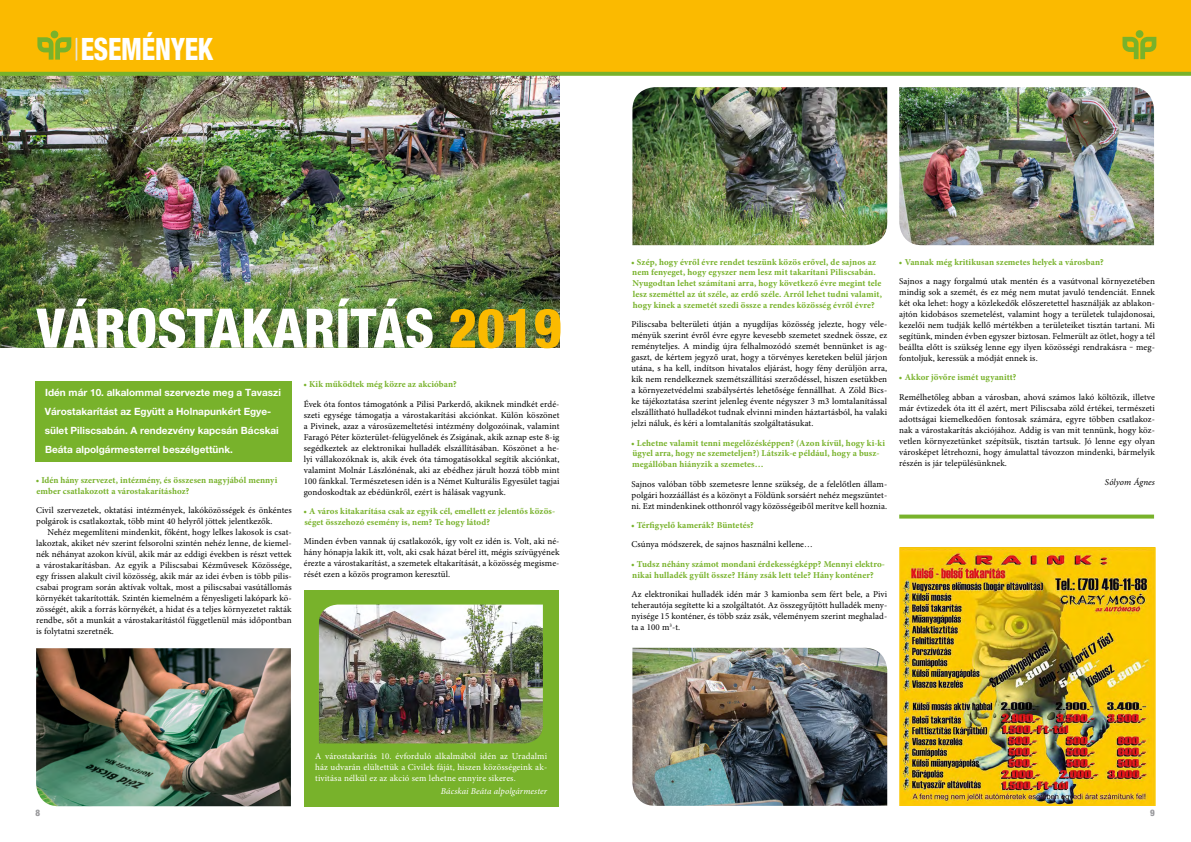
<style>
.page{position:relative;width:1191px;height:842px;background:#fff}
.page>*{position:absolute;margin:0;border:0;box-sizing:border-box;transform-origin:0 0}
.t1{font:800 condensed 54.6px "Helvetica Neue LT Pro";color:#fff}
.t2{font:800 condensed 30.9px "Helvetica Neue LT Pro";letter-spacing:-.01em;color:#fff;scale:.87 1}
.t3{font:700 10px/18.7px "Helvetica Neue LT Pro";color:#fff}
.t4{font:9px/11px "Minion Pro";letter-spacing:.01em;color:#000;text-align:justify}
.t5{font:700 9px/10.8px "Minion Pro";letter-spacing:.01em;color:#78b22b}
.t6{font:9px/11px "Minion Pro";letter-spacing:.015em;color:#fff;text-align:justify}
.t7{font:italic 9px "Minion Pro";letter-spacing:.005em;color:#fff}
.t8{font:italic 9px "Minion Pro";letter-spacing:.005em;color:#000}
.t9{font:800 condensed 9px "Helvetica Neue LT Pro";color:#98989b}
.s1{color:#fbba00}
</style>
<div class="page">
<img style="left:0;top:76px;width:559px;height:271px">
<div style="left:0;top:0;width:1191px;height:72px;background:#fbba00"></div>
<div style="left:1135px;top:30px;width:8px;height:8px;background:#78b22b;border-radius:50%"></div>
<svg style="left:1122px;top:37px;width:34px;height:22px"></svg>
<div style="left:51px;top:31px;width:7px;height:7px;background:#78b22b;border-radius:50%"></div>
<svg style="left:0;top:72px;width:1191px;height:4px;background:#7bb232"></svg>
<svg style="left:37px;top:37px;width:40px;height:24px"></svg>
<div style="left:36px;top:381px;width:256px;height:80px;background:#78b22b"></div>
<img style="left:902px;top:550px;width:250px;height:253px">
<div style="left:899px;top:547px;width:256px;height:259px;border:2px solid #fcc908"></div>
<img style="left:36px;top:648px;width:255px;height:158px">
<div style="left:304px;top:590px;width:254px;height:216px;background:#78b22b"></div>
<img style="left:319px;top:604px;width:224px;height:139px">
<img style="left:632px;top:87px;width:255px;height:158px">
<img style="left:899px;top:87px;width:255px;height:158px">
<img style="left:632px;top:648px;width:255px;height:158px">
<svg style="left:899px;top:515px;width:255px;height:4px"></svg>
<h2 class="t2" style="left:81px;top:30px;width:154px">ESEMÉNYEK</h2>
<h1 class="t1" style="left:36px;top:294px;width:527px">VÁROSTAKARÍTÁS <span class="s1">2019</span></h1>
<p class="t5" style="left:303px;top:379px;width:155px">• Kik működtek még közre az akcióban?</p>
<p class="t4" style="left:304px;top:398px;width:257px">Évek óta fontos támogatónk a Pilisi Parkerdő, akiknek mindkét erdé&shy;szeti egysége támogatja a várostakarítási akciónkat. Külön köszönet a Pivinek, azaz a városüzemeltetési intézmény dolgozóinak, valamint Faragó Péter közterület-felügyelőnek és Zsigának, akik aznap este 8-ig segédkeztek az elektronikai hulladék elszállításában. Köszönet a he&shy;lyi vállakozóknak is, akik évek óta támogatásokkal segítik akciónkat, valamint Molnár Lászlónénak, aki az ebédhez járult hozzá több mint 100 fánkkal. Természetesen idén is a Német Kulturális Egyesület tagjai gondoskodtak az ebédünkről, ezért is hálásak vagyunk.</p>
<p class="t5" style="left:303px;top:506px;width:253px">• A város kitakarítása csak az egyik cél, emellett ez jelentős közös&shy;séget összehozó esemény is, nem? Te hogy látod?</p>
<p class="t4" style="left:304px;top:536px;width:257px">Minden évben vannak új csatlakozók, így volt ez idén is. Volt, aki né&shy;hány hónapja lakik itt, volt, aki csak házat bérel itt, mégis szívügyének érezte a várostakarítást, a szemetek eltakarítását, a közösség megisme&shy;rését ezen a közös programon keresztül.</p>
<p class="t3" style="left:45px;top:383px;width:238px">Idén már 10. alkalommal szervezte meg a Tavaszi Várostakarítást az Együtt a Holnapunkért Egye&shy;sület Piliscsabán. A rendezvény kapcsán Bácskai Beáta alpolgármesterrel beszélgettünk.</p>
<p class="t5" style="left:36px;top:474px;width:243px">• Idén hány szervezet, intézmény, és összesen nagyjából mennyi ember csatlakozott a várostakarításhoz?</p>
<p class="t4" style="left:36px;top:505px;width:257px">Civil szervezetek, oktatási intézmények, lakóközösségek és önkéntes polgárok is csatlakoztak, több mint 40 helyről jöttek jelentkezők.</p>
<p class="t4" style="left:36px;top:527px;width:257px;text-indent:11px">Nehéz megemlíteni mindenkit, főként, hogy lelkes lakosok is csat&shy;lakoztak, akiket név szerint felsorolni szintén nehéz lenne, de kiemel&shy;nék néhányat azokon kívül, akik már az eddigi években is részt vettek a várostakarításban. Az egyik a Piliscsabai Kézművesek Közössége, egy frissen alakult civil közösség, akik már az idei évben is több pilis&shy;csabai program során aktívak voltak, most a piliscsabai vasútállomás környékét takarították. Szintén kiemelném a fényesligeti lakópark kö&shy;zösségét, akik a forrás környékét, a hidat és a teljes környezetet rakták rendbe, sőt a munkát a várostakarítástól függetlenül más időpontban is folytatni szeretnék.</p>
<p class="t6" style="left:315px;top:750px;width:234px">A várostakarítás 10. évforduló alkalmából idén az Uradalmi ház udvarán elültettük a Civilek fáját, hiszen közösségeink ak&shy;tivitása nélkül ez az akció sem lehetne ennyire sikeres.</p>
<p class="t7" style="left:441px;top:785px;width:108px">Bácskai Beáta alpolgármester</p>
<p class="t5" style="left:631px;top:256px;width:252px">• Szép, hogy évről évre rendet teszünk közös erővel, de sajnos az nem fenyeget, hogy egyszer nem lesz mit takarítani Piliscsabán.<br>Nyugodtan lehet számítani arra, hogy következő évre megint tele lesz szeméttel az út széle, az erdő széle. Arról lehet tudni valamit, hogy kinek a szemetét szedi össze a rendes közösség évről évre?</p>
<p class="t4" style="left:631px;top:319px;width:257px">Piliscsaba belterületi útján a nyugdíjas közösség jelezte, hogy véle&shy;ményük szerint évről évre egyre kevesebb szemetet szednek össze, ez reményteljes. A mindig újra felhalmozódó szemét bennünket is ag&shy;gaszt, de kértem jegyző urat, hogy a törvényes kereteken belül járjon utána, s ha kell, indítson hivatalos eljárást, hogy fény derüljön arra, kik nem rendelkeznek szemétszállítási szerződéssel, hiszen esetükben a környezetvédelmi szabálysértés lehetősége fennállhat. A Zöld Bics&shy;ke tájékoztatása szerint jelenleg évente négyszer 3 m3 lomtalanítással elszállítható hulladékot tudnak elvinni minden háztartásból, ha valaki jelzi náluk, és kéri a lomtalanítás szolgáltatásukat.</p>
<p class="t5" style="left:631px;top:437px;width:255px">• Lehetne valamit tenni megelőzésképpen? (Azon kívül, hogy ki-ki ügyel arra, hogy ne szemeteljen?) Látszik-e például, hogy a busz&shy;megállóban hiányzik a szemetes…</p>
<p class="t4" style="left:631px;top:478px;width:257px">Sajnos valóban több szemetesre lenne szükség, de a felelőtlen állam&shy;polgári hozzáállást és a közönyt a Földünk sorsáért nehéz megszüntet&shy;ni. Ezt mindenkinek otthonról vagy közösségeiből merítve kell hoznia.</p>
<p class="t5" style="left:631px;top:520px;width:124px">• Térfigyelő kamerák? Büntetés?</p>
<p class="t4" style="left:631px;top:539px;width:183px">Csúnya módszerek, de sajnos használni kellene…</p>
<p class="t5" style="left:631px;top:558px;width:255px">• Tudsz néhány számot mondani érdekességképp? Mennyi elektro&shy;nikai hulladék gyűlt össze? Hány zsák lett tele? Hány konténer?</p>
<p class="t4" style="left:631px;top:589px;width:257px">Az elektronikai hulladék idén már 3 kamionba sem fért bele, a Pivi teherautója segítette ki a szolgáltatót. Az összegyűjtött hulladék men - nyisége 15 konténer, és több száz zsák, véleményem szerint meghalad&shy;ta a 100 m<sup>3</sup>-t.</p>
<p class="t5" style="left:899px;top:256px;width:206px">• Vannak még kritikusan szemetes helyek a városban?</p>
<p class="t4" style="left:899px;top:276px;width:257px">Sajnos a nagy forgalmú utak mentén és a vasútvonal környezetében mindig sok a szemét, és ez még nem mutat javuló tendenciát. Ennek két oka lehet: hogy a közlekedők előszeretettel használják az ablakon&shy;ajtón kidobásos szemetelést, valamint hogy a területek tulajdonosai, kezelői nem tudják kellő mértékben a területeiket tisztán tartani. Mi segítünk, minden évben egyszer biztosan. Felmerült az ötlet, hogy a tél beállta előtt is szükség lenne egy ilyen közösségi rendrakásra ‒ meg&shy;fontoljuk, keressük a módját ennek is.</p>
<p class="t5" style="left:899px;top:372px;width:119px">• Akkor jövőre ismét ugyanitt?</p>
<p class="t4" style="left:899px;top:391px;width:257px">Remélhetőleg abban a városban, ahová számos lakó költözik, illetve már évtizedek óta itt él azért, mert Piliscsaba zöld értékei, természeti adottságai kiemelkedően fontosak számára, egyre többen csatlakoz&shy;nak a várostakarítás akciójához. Addig is van mit tennünk, hogy köz&shy;vetlen környezetünket szépítsük, tisztán tartsuk. Jó lenne egy olyan városképet létrehozni, hogy ámulattal távozzon mindenki, bármelyik részén is jár településünknek.</p>
<p class="t8" style="left:1105px;top:476px;width:51px">Sólyom Ágnes</p>
<p class="t9" style="left:35px;top:808px;width:6px">8</p>
<p class="t9" style="left:1150px;top:808px;width:6px">9</p>
</div>
